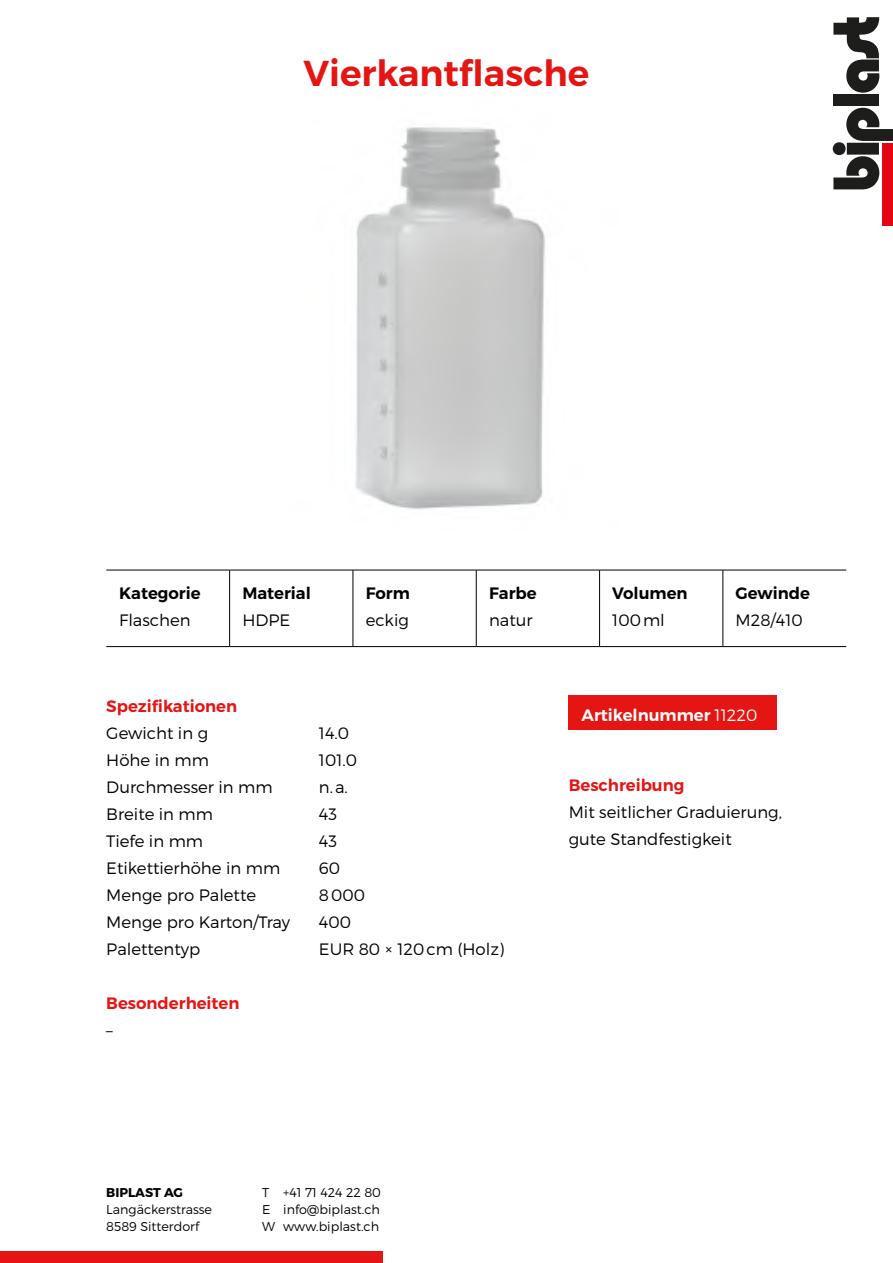
<style>
.page{position:relative;width:893px;height:1263px;background:#fff}
.page>*{position:absolute;margin:0;border:0;box-sizing:border-box;transform-origin:0 0}
.t1{font:600 36px "Montserrat";color:#e41513}
.t2{font:300 16.5px/27px "Montserrat";color:#000}
.t3{font:600 16.5px "Montserrat";color:#e41513}
.t4{font:600 16.5px "Montserrat";color:#000}
.t5{font:600 16.5px "Montserrat";color:#fff}
.t6{font:300 12.75px/17.2px "Montserrat";color:#000}
.t7{font:700 12.75px "Montserrat";color:#000}
.s1{font-weight:300}
</style>
<div class="page">
<div style="left:833px;top:94px;width:46px;height:12px;background:#1d1d1b"></div>
<svg style="left:833px;top:17px;width:46px;height:76px"></svg>
<svg style="left:833px;top:108px;width:60px;height:81px"></svg>
<div style="left:882px;top:143px;width:11px;height:83px;background:#e30613"></div>
<div style="left:0;top:1251px;width:383px;height:12px;background:#e41513"></div>
<hr style="left:106px;top:570px;width:124px;height:1px;background:#000">
<hr style="left:230px;top:570px;width:123px;height:1px;background:#000">
<hr style="left:229px;top:570px;width:1px;height:76px;background:#000">
<hr style="left:353px;top:570px;width:123px;height:1px;background:#000">
<hr style="left:476px;top:570px;width:124px;height:1px;background:#000">
<hr style="left:600px;top:570px;width:123px;height:1px;background:#000">
<hr style="left:723px;top:570px;width:123px;height:1px;background:#000">
<hr style="left:106px;top:646px;width:124px;height:1px;background:#000">
<hr style="left:230px;top:646px;width:123px;height:1px;background:#000">
<hr style="left:353px;top:646px;width:123px;height:1px;background:#000">
<hr style="left:476px;top:646px;width:124px;height:1px;background:#000">
<hr style="left:600px;top:646px;width:123px;height:1px;background:#000">
<hr style="left:723px;top:646px;width:123px;height:1px;background:#000">
<hr style="left:353px;top:570px;width:1px;height:76px;background:#000">
<hr style="left:476px;top:570px;width:1px;height:76px;background:#000">
<hr style="left:599px;top:570px;width:1px;height:76px;background:#000">
<hr style="left:723px;top:570px;width:1px;height:76px;background:#000">
<div style="left:569px;top:695px;width:208px;height:35px;background:#e41513"></div>
<img style="left:355px;top:127px;width:190px;height:383px">
<h1 class="t1" style="left:304px;top:51px;width:287px">Vierkantflasche</h1>
<p class="t4" style="left:119px;top:583px;width:83px">Kategorie</p>
<p class="t2" style="left:119px;top:606px;width:73px">Flaschen</p>
<p class="t4" style="left:242px;top:583px;width:70px">Material</p>
<p class="t2" style="left:242px;top:606px;width:49px">HDPE</p>
<p class="t4" style="left:366px;top:583px;width:46px">Form</p>
<p class="t2" style="left:366px;top:606px;width:45px">eckig</p>
<p class="t4" style="left:489px;top:583px;width:49px">Farbe</p>
<p class="t2" style="left:489px;top:606px;width:45px">natur</p>
<p class="t4" style="left:612px;top:583px;width:77px">Volumen</p>
<p class="t2" style="left:612px;top:606px;width:54px">100ml</p>
<p class="t4" style="left:736px;top:583px;width:76px">Gewinde</p>
<p class="t2" style="left:736px;top:606px;width:69px">M28/410</p>
<p class="t3" style="left:106px;top:695px;width:132px">Spezifikationen</p>
<p class="t2" style="left:106px;top:719px;width:103px">Gewicht in g</p>
<p class="t2" style="left:319px;top:719px;width:32px">14.0</p>
<p class="t2" style="left:106px;top:746px;width:104px">Höhe in mm</p>
<p class="t2" style="left:319px;top:746px;width:40px">101.0</p>
<p class="t2" style="left:106px;top:773px;width:168px">Durchmesser in mm</p>
<p class="t2" style="left:319px;top:773px;width:30px">n.a.</p>
<p class="t2" style="left:106px;top:800px;width:108px">Breite in mm</p>
<p class="t2" style="left:319px;top:800px;width:20px">43</p>
<p class="t2" style="left:106px;top:827px;width:98px">Tiefe in mm</p>
<p class="t2" style="left:319px;top:827px;width:20px">43</p>
<p class="t2" style="left:106px;top:854px;width:175px">Etikettierhöhe in mm</p>
<p class="t2" style="left:319px;top:854px;width:23px">60</p>
<p class="t2" style="left:106px;top:881px;width:151px">Menge pro Palette</p>
<p class="t2" style="left:319px;top:881px;width:48px">8000</p>
<p class="t2" style="left:106px;top:908px;width:185px">Menge pro Karton/Tray</p>
<p class="t2" style="left:319px;top:908px;width:34px">400</p>
<p class="t2" style="left:106px;top:935px;width:95px">Palettentyp</p>
<p class="t2" style="left:319px;top:935px;width:187px">EUR 80 × 120cm (Holz)</p>
<p class="t3" style="left:106px;top:992px;width:135px">Besonderheiten</p>
<p class="t2" style="left:106px;top:1016px;width:8px">–</p>
<p class="t7" style="left:106px;top:1184px;width:78px">BIPLAST AG</p>
<p class="t6" style="left:106px;top:1200px;width:107px">Langäckerstrasse<br>8589 Sitterdorf</p>
<p class="t6" style="left:262px;top:1183px;width:120px;text-align:justify">T +41 71 424 22 80<br>E info@biplast.ch W www.biplast.ch</p>
<p class="t5" style="left:581px;top:704px;width:177px">Artikelnummer <span class="s1">11220</span></p>
<p class="t3" style="left:569px;top:774px;width:117px">Beschreibung</p>
<p class="t2" style="left:569px;top:798px;width:215px">Mit seitlicher Graduierung, gute Standfestigkeit</p>
</div>
